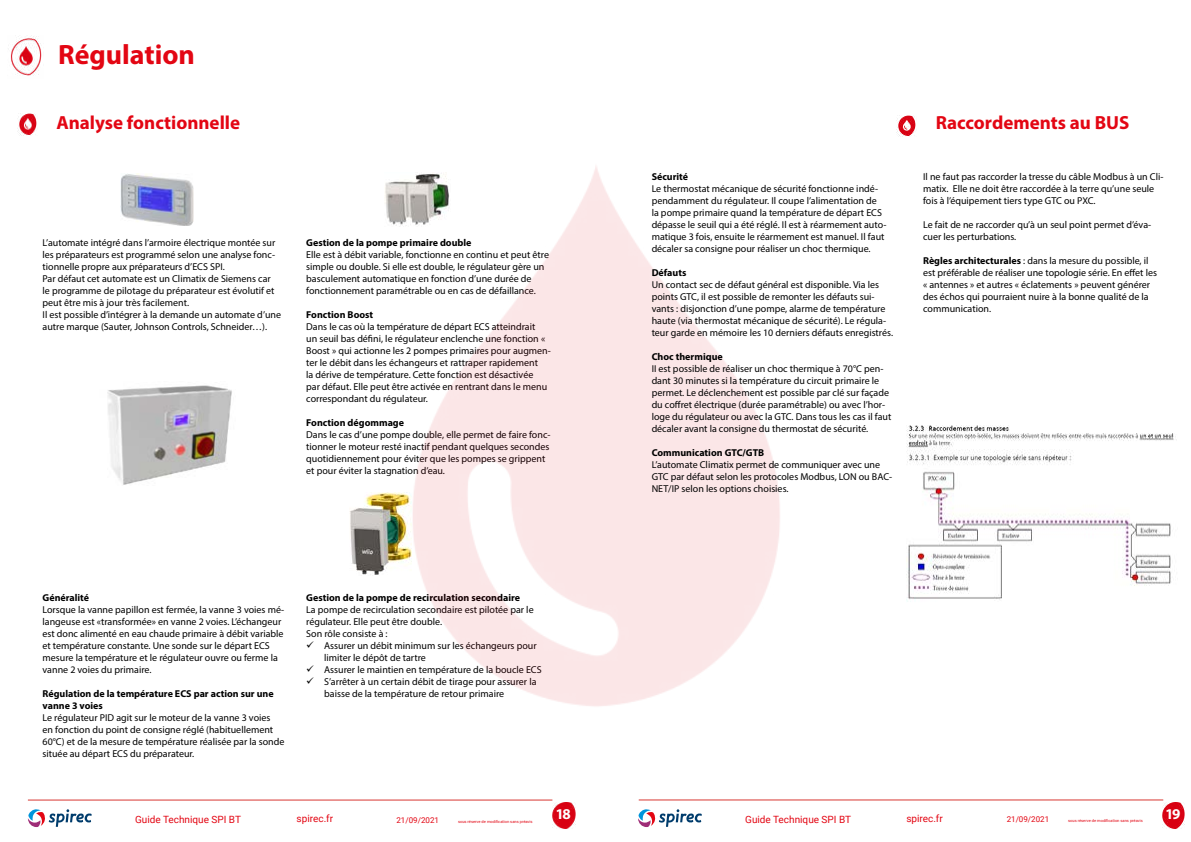
<style>
.page{position:relative;width:1191px;height:842px;background:#fff}
.page>*{position:absolute;margin:0;border:0;box-sizing:border-box;transform-origin:0 0}
.t1{font:700 28px "Myriad Pro";color:#e30613}
.t2{font:700 19px "Myriad Pro";color:#e30613}
.t3{font:700 15px "Myriad Pro";color:#fff}
.t4{font:10px/12px "Myriad Pro";color:#000}
.t5{font:700 10px/12px "Myriad Pro";color:#000}
.t6{font:10px "Roboto";color:#e30613}
.t7{font:8px "Roboto";color:#e30613}
.t8{font:4px "Roboto";color:#e30613}
.s1{font-weight:700}
</style>
<div class="page">
<svg style="left:638px;top:809px;width:64px;height:18px"></svg>
<hr style="left:639px;top:799px;width:524px;height:1px;background:#d83832">
<img style="left:553px;top:802px;width:22px;height:26px">
<img style="left:1162px;top:802px;width:22px;height:26px">
<hr style="left:28px;top:799px;width:524px;height:1px;background:#d83832">
<svg style="left:28px;top:809px;width:64px;height:18px"></svg>
<img style="left:120px;top:173px;width:73px;height:53px">
<img style="left:107px;top:385px;width:125px;height:100px">
<img style="left:10px;top:36px;width:32px;height:40px">
<img style="left:17px;top:114px;width:20px;height:21px">
<img style="left:906px;top:426px;width:271px;height:176px">
<img style="left:896px;top:115px;width:20px;height:22px">
<img style="left:349px;top:492px;width:62px;height:83px">
<img style="left:384px;top:172px;width:67px;height:54px">
<h1 class="t1" style="left:58px;top:36px;width:138px">Régulation</h1>
<h2 class="t2" style="left:56px;top:110px;width:185px">Analyse fonctionnelle</h2>
<p class="t4" style="left:43px;top:236px;width:240px">L’automate intégré dans l’armoire électrique montée sur les préparateurs est programmé selon une analyse fonc&shy;tionnelle propre aux préparateurs d’ECS SPI.<br>Par défaut cet automate est un Climatix de Siemens car<br>le programme de pilotage du préparateur est évolutif et peut être mis à jour très facilement.<br>Il est possible d’intégrer à la demande un automate d’une autre marque (Sauter, Johnson Controls, Schneider…).</p>
<p class="t5" style="left:306px;top:236px;width:167px">Gestion de la pompe primaire double</p>
<p class="t4" style="left:306px;top:248px;width:244px">Elle est à débit variable, fonctionne en continu et peut être simple ou double. Si elle est double, le régulateur gère un basculement automatique en fonction d’une durée de fonctionnement paramétrable ou en cas de défaillance.</p>
<p class="t5" style="left:306px;top:308px;width:69px">Fonction Boost</p>
<p class="t4" style="left:306px;top:320px;width:246px">Dans le cas où la température de départ ECS atteindrait<br>un seuil bas défini, le régulateur enclenche une fonction « Boost » qui actionne les 2 pompes primaires pour augmen&shy;ter le débit dans les échangeurs et rattraper rapidement<br>la dérive de température. Cette fonction est désactivée<br>par défaut. Elle peut être activée en rentrant dans le menu correspondant du régulateur.</p>
<p class="t5" style="left:306px;top:416px;width:99px">Fonction dégommage</p>
<p class="t4" style="left:306px;top:428px;width:246px">Dans le cas d’une pompe double, elle permet de faire fonc&shy;tionner le moteur resté inactif pendant quelques secondes quotidiennement pour éviter que les pompes se grippent et pour éviter la stagnation d’eau.</p>
<p class="t5" style="left:43px;top:592px;width:48px">Généralité</p>
<p class="t4" style="left:43px;top:604px;width:243px">Lorsque la vanne papillon est fermée, la vanne 3 voies mé&shy;langeuse est «transformée» en vanne 2 voies. L’échangeur est donc alimenté en eau chaude primaire à débit variable et température constante. Une sonde sur le départ ECS mesure la température et le régulateur ouvre ou ferme la vanne 2 voies du primaire.</p>
<p class="t5" style="left:43px;top:688px;width:233px">Régulation de la température ECS par action sur une vanne 3 voies</p>
<p class="t4" style="left:43px;top:712px;width:243px">Le régulateur PID agit sur le moteur de la vanne 3 voies<br>en fonction du point de consigne réglé (habituellement 60°C) et de la mesure de température réalisée par la sonde située au départ ECS du préparateur.</p>
<p class="t5" style="left:306px;top:592px;width:215px">Gestion de la pompe de recirculation secondaire</p>
<p class="t4" style="left:306px;top:604px;width:229px">La pompe de recirculation secondaire est pilotée par le régulateur. Elle peut être double.<br>Son rôle consiste à :</p>
<p class="t4" style="left:324px;top:640px;width:219px">Assurer un débit minimum sur les échangeurs pour limiter le dépôt de tartre<br>Assurer le maintien en température de la boucle ECS S’arrêter à un certain débit de tirage pour assurer la baisse de la température de retour primaire</p>
<p class="t6" style="left:135px;top:812px;width:107px">Guide Technique SPI BT</p>
<p class="t6" style="left:297px;top:812px;width:38px">spirec.fr</p>
<p class="t7" style="left:396px;top:814px;width:44px">21/09/2021</p>
<p class="t8" style="left:458px;top:818px;width:76px">sous réserve de modification sans préavis</p>
<h3 class="t3" style="left:557px;top:804px;width:16px">18</h3>
<p class="t5" style="left:651px;top:170px;width:38px">Sécurité</p>
<p class="t4" style="left:651px;top:182px;width:236px">Le thermostat mécanique de sécurité fonctionne indé&shy;pendamment du régulateur. Il coupe l’alimentation de la pompe primaire quand la température de départ ECS dépasse le seuil qui a été réglé. Il est à réarmement auto&shy;matique 3 fois, ensuite le réarmement est manuel. Il faut décaler sa consigne pour réaliser un choc thermique.</p>
<p class="t5" style="left:651px;top:266px;width:36px">Défauts</p>
<p class="t4" style="left:651px;top:278px;width:243px">Un contact sec de défaut général est disponible. Via les points GTC, il est possible de remonter les défauts sui&shy;vants : disjonction d’une pompe, alarme de température haute (via thermostat mécanique de sécurité). Le régula&shy;teur garde en mémoire les 10 derniers défauts enregistrés.</p>
<p class="t5" style="left:651px;top:350px;width:73px">Choc thermique</p>
<p class="t4" style="left:651px;top:362px;width:241px">II est possible de réaliser un choc thermique à 70°C pen&shy;dant 30 minutes si la température du circuit primaire le permet. Le déclenchement est possible par clé sur façade du coffret électrique (durée paramétrable) ou avec l’hor&shy;loge du régulateur ou avec la GTC. Dans tous les cas il faut décaler avant la consigne du thermostat de sécurité.</p>
<p class="t5" style="left:651px;top:446px;width:114px">Communication GTC/GTB</p>
<p class="t4" style="left:651px;top:458px;width:242px">L’automate Climatix permet de communiquer avec une<br>GTC par défaut selon les protocoles Modbus, LON ou BAC-<br>NET/IP selon les options choisies.</p>
<h2 class="t2" style="left:935px;top:110px;width:195px">Raccordements au BUS</h2>
<p class="t4" style="left:923px;top:171px;width:242px">Il ne faut pas raccorder la tresse du câble Modbus à un Cli&shy;matix. Elle ne doit être raccordée à la terre qu’une seule fois à l’équipement tiers type GTC ou PXC.</p>
<p class="t4" style="left:923px;top:219px;width:230px">Le fait de ne raccorder qu’à un seul point permet d’éva&shy;cuer les perturbations.</p>
<p class="t4" style="left:923px;top:255px;width:235px"><span class="s1">Règles architecturales</span> : dans la mesure du possible, il est préférable de réaliser une topologie série. En effet les « antennes » et autres « éclatements » peuvent générer des échos qui pourraient nuire à la bonne qualité de la communication.</p>
<p class="t6" style="left:906px;top:811px;width:38px">spirec.fr</p>
<p class="t6" style="left:745px;top:812px;width:107px">Guide Technique SPI BT</p>
<p class="t7" style="left:1006px;top:814px;width:44px">21/09/2021</p>
<p class="t8" style="left:1068px;top:818px;width:76px">sous réserve de modification sans préavis</p>
<h3 class="t3" style="left:1166px;top:804px;width:15px">19</h3>
</div>
